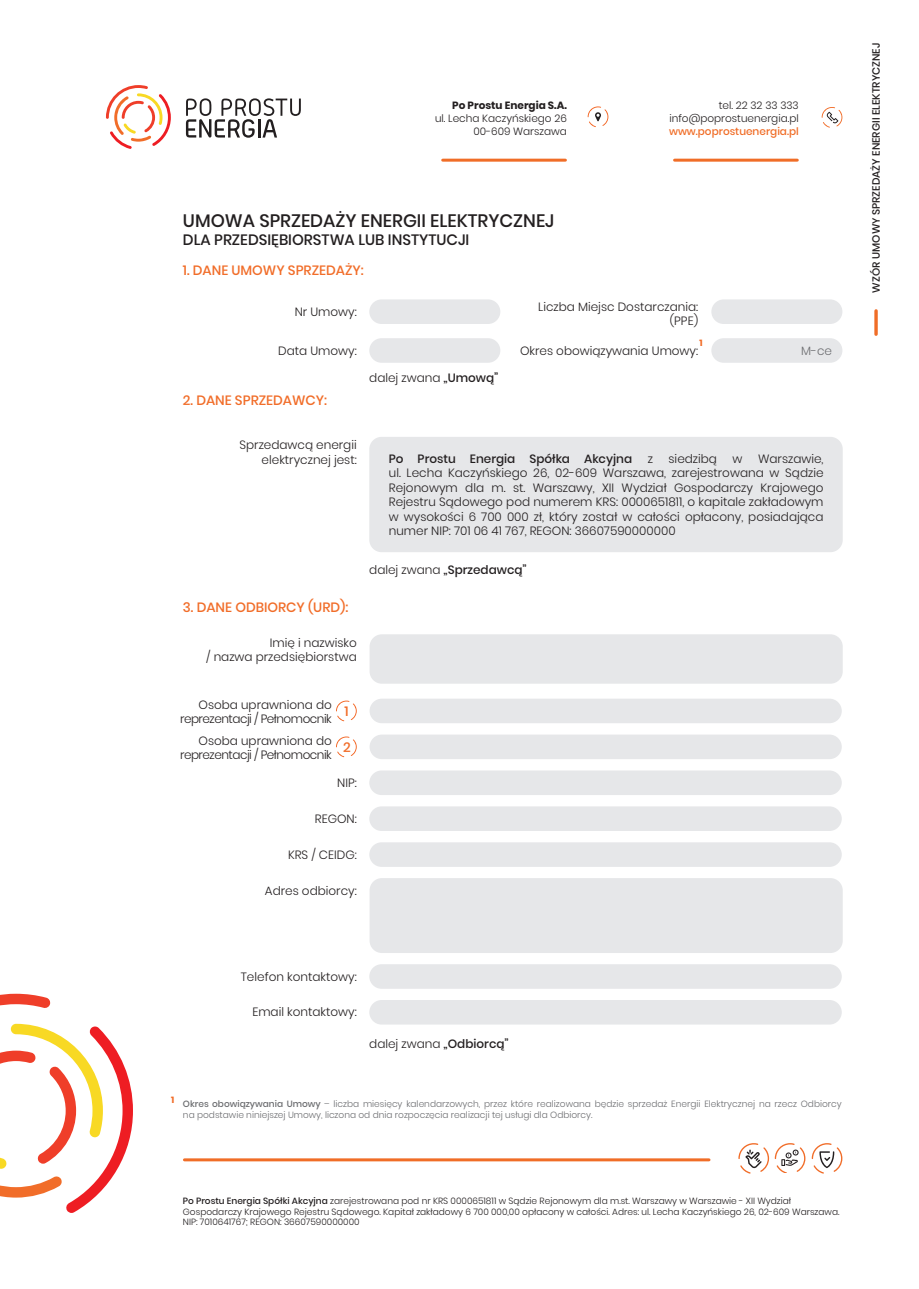
<style>
.page{position:relative;width:919px;height:1289px;background:#fff}
.page>*{position:absolute;margin:0;border:0;box-sizing:border-box;transform-origin:0 0}
.t1{font:500 18px "Poppins";color:#231f20}
.t2{font:500 15px "Poppins";color:#231f20}
.t3{font:500 13.5px "Poppins";color:#f16d29}
.t4{font:300 12px/14.4px "Poppins";color:#231f20;text-align:right}
.t5{font:300 12px/14.4px "Poppins";letter-spacing:-.04em;color:#231f20;text-align:right}
.t6{font:500 12px "Poppins";color:#231f20}
.t7{font:300 12px "Poppins";color:#6c6d70}
.t8{font:300 10.5px/12.6px "Poppins";color:#231f20;text-align:right}
.t9{font:500 10.5px "Poppins";color:#231f20}
.t10{font:500 10.5px "Poppins";color:#f06d27}
.t11{font:700 10.5px "Poppins";color:#231f20}
.t12{font:300 9px/10.8px "Poppins";color:#231f20}
.t13{font:300 9px/10.8px "Poppins";color:#6c6d70}
.t14{font:700 9px "Poppins";color:#f16d29}
.s1{font-weight:500}
.s2{font-weight:300}
</style>
<div class="page">
<hr style="left:442px;top:159px;width:123px;height:3px;background:#f06d27">
<hr style="left:184px;top:1158px;width:525px;height:3px;background:#f06d27">
<hr style="left:674px;top:159px;width:123px;height:3px;background:#f06d27">
<hr style="left:874px;top:311px;width:3px;height:23px;background:#f06d27">
<svg style="left:821px;top:107px;width:21px;height:21px"></svg>
<svg style="left:587px;top:106px;width:21px;height:21px"></svg>
<svg style="left:186px;top:98px;width:115px;height:40px"></svg>
<svg style="left:106px;top:85px;width:65px;height:64px"></svg>
<svg style="left:0;top:993px;width:133px;height:219px"></svg>
<svg style="left:738px;top:1143px;width:67px;height:30px"></svg>
<svg style="left:811px;top:1143px;width:31px;height:30px"></svg>
<div style="left:711px;top:299px;width:131px;height:25px;background:#e6e7e9;border-radius:12px"></div>
<div style="left:711px;top:338px;width:131px;height:25px;background:#e6e7e9;border-radius:12px"></div>
<div style="left:369px;top:338px;width:131px;height:25px;background:#e6e7e9;border-radius:12px"></div>
<div style="left:369px;top:299px;width:131px;height:25px;background:#e6e7e9;border-radius:12px"></div>
<div style="left:369px;top:770px;width:472px;height:25px;background:#e6e7e9;border-radius:12px"></div>
<div style="left:369px;top:806px;width:472px;height:25px;background:#e6e7e9;border-radius:12px"></div>
<div style="left:369px;top:842px;width:472px;height:24px;background:#e6e7e9;border-radius:12px"></div>
<div style="left:369px;top:964px;width:472px;height:24px;background:#e6e7e9;border-radius:12px"></div>
<div style="left:369px;top:1000px;width:472px;height:24px;background:#e6e7e9;border-radius:12px"></div>
<div style="left:369px;top:698px;width:472px;height:25px;background:#e6e7e9;border-radius:12px"></div>
<div style="left:369px;top:734px;width:472px;height:25px;background:#e6e7e9;border-radius:12px"></div>
<div style="left:369px;top:437px;width:473px;height:115px;background:#e6e7e9;border-radius:12px"></div>
<div style="left:369px;top:634px;width:473px;height:49px;background:#e6e7e9;border-radius:12px"></div>
<div style="left:369px;top:878px;width:473px;height:75px;background:#e6e7e9;border-radius:12px"></div>
<svg style="left:336px;top:700px;width:21px;height:21px"></svg>
<svg style="left:336px;top:736px;width:21px;height:21px"></svg>
<p class="t11" style="left:452px;top:100px;width:116px">Po Prostu Energia S.A.</p>
<p class="t8" style="left:435px;top:112px;width:133px">ul. Lecha Kaczyńskiego 26<br>00-609 Warszawa</p>
<h1 class="t1" style="left:183px;top:211px;width:373px">UMOWA SPRZEDAŻY ENERGII ELEKTRYCZNEJ</h1>
<p class="t2" style="left:183px;top:231px;width:288px">DLA PRZEDSIĘBIORSTWA LUB INSTYTUCJI</p>
<p class="t3" style="left:183px;top:262px;width:182px">1. DANE UMOWY SPRZEDAŻY:</p>
<p class="t8" style="left:669px;top:99px;width:131px">tel. 22 32 33 333 info@poprostuenergia.pl</p>
<p class="t10" style="left:669px;top:125px;width:131px">www.poprostuenergia.pl</p>
<p class="t4" style="left:538px;top:299px;width:161px">Liczba Miejsc Dostarczania:</p>
<p class="t4" style="left:294px;top:304px;width:64px">Nr Umowy:</p>
<p class="t4" style="left:278px;top:343px;width:80px">Data Umowy:</p>
<p class="t4" style="left:520px;top:343px;width:180px">Okres obowiązywania Umowy:</p>
<p class="t4" style="left:669px;top:314px;width:30px">(PPE)</p>
<p class="t14" style="left:699px;top:338px;width:5px">1</p>
<p class="t3" style="left:183px;top:393px;width:146px">2. DANE SPRZEDAWCY:</p>
<p class="t4" style="left:369px;top:370px;width:131px">dalej zwana <span class="s1">„Umową”</span></p>
<p class="t7" style="left:801px;top:344px;width:32px">M-ce</p>
<p class="t4" style="left:239px;top:438px;width:119px">Sprzedawcą energii elektrycznej jest:</p>
<p class="t3" style="left:183px;top:600px;width:167px">3. DANE ODBIORCY (URD):</p>
<p class="t4" style="left:206px;top:635px;width:152px">Imię i nazwisko<br>/ nazwa przedsiębiorstwa</p>
<p class="t6" style="left:389px;top:452px;width:245px">Po Prostu Energia Spółka Akcyjna</p>
<p class="t4" style="left:647px;top:451px;width:7px">z</p>
<p class="t4" style="left:668px;top:451px;width:50px">siedzibą</p>
<p class="t4" style="left:732px;top:451px;width:11px">w</p>
<p class="t4" style="left:389px;top:451px;width:436px;text-align:justify;text-indent:369px">Warszawie, ul. Lecha Kaczyńskiego 26, 02-609 Warszawa, zarejestrowana w Sądzie Rejonowym dla m. st. Warszawy, XII Wydział Gospodarczy Krajowego Rejestru Sądowego pod numerem KRS: 0000651811, o kapitale zakładowym w wysokości 6 700 000 zł, który został w całości opłacony, posiadająca numer NIP: 701 06 41 767, REGON: 36607590000000</p>
<p class="t6" style="left:369px;top:562px;width:159px"><span class="s2">dalej zwana</span> „Sprzedawcą”</p>
<p class="t5" style="left:180px;top:697px;width:153px">Osoba uprawniona do reprezentacji / Pełnomocnik</p>
<p class="t5" style="left:180px;top:733px;width:153px">Osoba uprawniona do reprezentacji / Pełnomocnik</p>
<p class="t3" style="left:344px;top:703px;width:6px">1</p>
<p class="t3" style="left:343px;top:739px;width:9px">2</p>
<p class="t4" style="left:337px;top:775px;width:21px">NIP:</p>
<p class="t4" style="left:315px;top:811px;width:43px">REGON:</p>
<p class="t4" style="left:288px;top:847px;width:70px">KRS / CEIDG:</p>
<p class="t4" style="left:265px;top:883px;width:93px">Adres odbiorcy:</p>
<p class="t9" style="left:869px;top:293px;width:251px;rotate:-90deg">WZÓR UMOWY SPRZEDAŻY ENERGII ELEKTRYCZNEJ</p>
<p class="t4" style="left:241px;top:969px;width:117px">Telefon kontaktowy:</p>
<p class="t4" style="left:252px;top:1005px;width:106px">Email kontaktowy:</p>
<p class="t4" style="left:369px;top:1037px;width:141px">dalej zwana <span class="s1">„Odbiorcą”</span></p>
<p class="t14" style="left:171px;top:1094px;width:5px">1</p>
<p class="t13" style="left:183px;top:1098px;width:660px"><span class="s1">Okres obowiązywania Umowy</span> – liczba miesięcy kalendarzowych, przez które realizowana będzie sprzedaż Energii Elektrycznej na rzecz Odbiorcy na podstawie niniejszej Umowy, liczona od dnia rozpoczęcia realizacji tej usługi dla Odbiorcy.</p>
<p class="t12" style="left:183px;top:1195px;width:658px"><span class="s1">Po Prostu Energia Spółki Akcyjna</span> zarejestrowana pod nr KRS 0000651811 w Sądzie Rejonowym dla m.st. Warszawy w Warszawie - XII Wydział<br>Gospodarczy Krajowego Rejestru Sądowego. Kapitał zakładowy 6 700 000,00 opłacony w całości. Adres: ul. Lecha Kaczyńskiego 26, 02-609 Warszawa.<br>NIP: 7010641767; REGON: 36607590000000</p>
</div>
